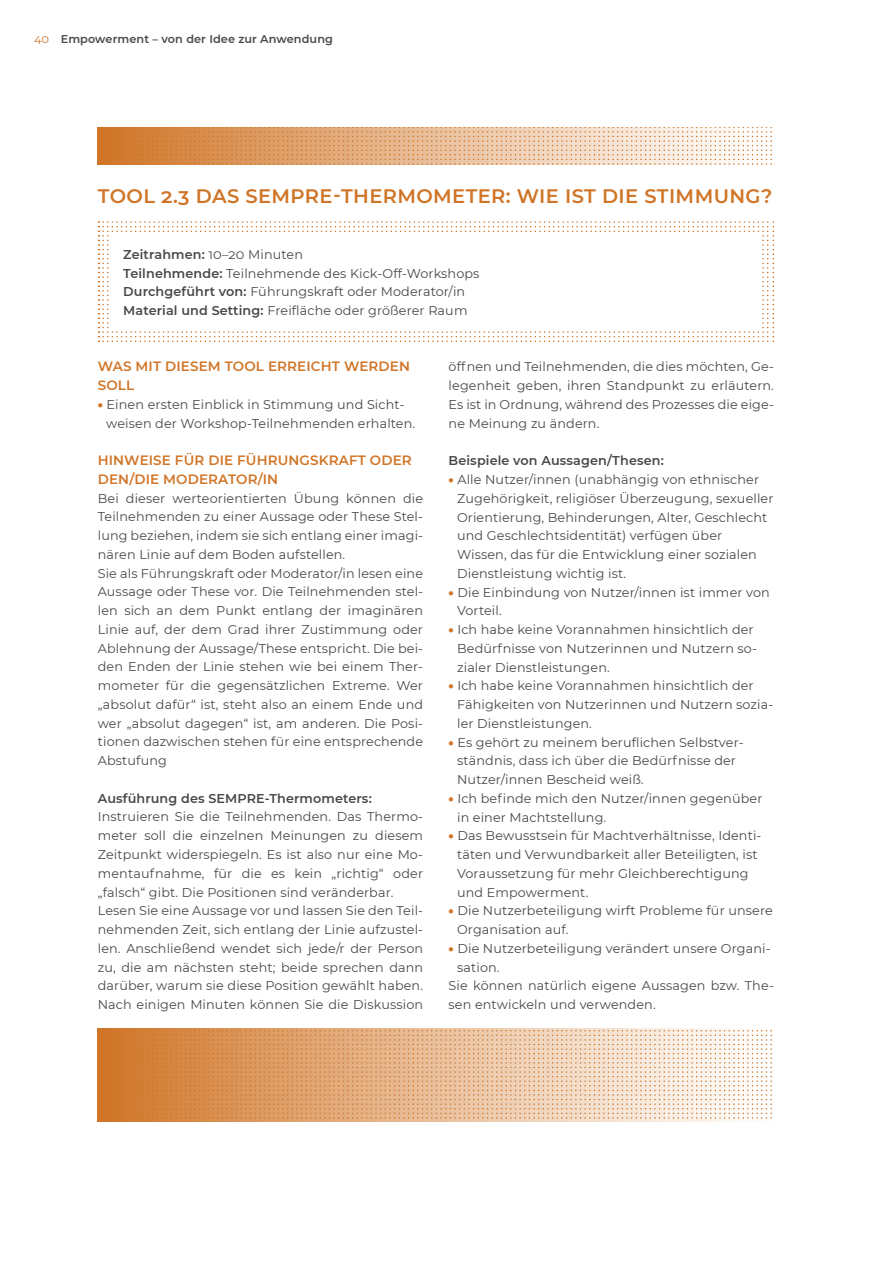
<style>
.page{position:relative;width:893px;height:1263px;background:#fff}
.page>*{position:absolute;margin:0;border:0;box-sizing:border-box;transform-origin:0 0}
.t1{font:600 19.5px "Montserrat";letter-spacing:.02em;color:#d07527}
.t2{font:600 13.5px/18.8px "Montserrat";letter-spacing:.01em;color:#d07527}
.t3{font:12.75px/18.8px "Montserrat";letter-spacing:.01em;color:#484848}
.t4{font:600 12.75px "Montserrat";letter-spacing:.01em;color:#484848}
.t5{font:600 11.25px "Montserrat";letter-spacing:.01em;color:#484848}
.s1{font-weight:400;color:#d07527}
.s2{font-weight:600}
.s3{font-weight:900;color:#d07527}
</style>
<div class="page">
<svg style="left:98px;top:1121px;width:674px;height:1px"></svg>
<svg style="left:98px;top:1028px;width:674px;height:93px;background:#e6b890"></svg>
<svg style="left:99px;top:221px;width:675px;height:121px"></svg>
<div style="left:111px;top:234px;width:650px;height:95px;background:#fff"></div>
<svg style="left:98px;top:128px;width:674px;height:37px;background:#e6b790"></svg>
<p class="t5" style="left:34px;top:31px;width:301px"><span class="s1">40</span> Empowerment – von der Idee zur Anwendung</p>
<h1 class="t1" style="left:98px;top:182px;width:676px">TOOL 2.3 DAS SEMPRE-THERMOMETER: WIE IST DIE STIMMUNG?</h1>
<p class="t3" style="left:123px;top:244px;width:358px"><span class="s2">Zeitrahmen:</span> 10–20 Minuten<br><span class="s2">Teilnehmende:</span> Teilnehmende des Kick-Off-Workshops <span class="s2">Durchgeführt von:</span> Führungskraft oder Moderator/in <span class="s2">Material und Setting:</span> Freifläche oder größerer Raum</p>
<p class="t2" style="left:98px;top:357px;width:314px">WAS MIT DIESEM TOOL ERREICHT WERDEN<br>SOLL</p>
<p class="t3" style="left:106px;top:394px;width:310px;text-indent:-9px"><span class="s3">•</span> Einen ersten Einblick in Stimmung und Sicht&shy;weisen der Workshop-Teilnehmenden erhalten.</p>
<p class="t2" style="left:98px;top:450px;width:315px">HINWEISE FÜR DIE FÜHRUNGSKRAFT ODER<br>DEN/DIE MODERATOR/IN</p>
<p class="t3" style="left:98px;top:488px;width:327px">Bei dieser werteorientierten Übung können die Teilnehmenden zu einer Aussage oder These Stel&shy;lung beziehen, indem sie sich entlang einer imagi&shy;nären Linie auf dem Boden aufstellen.<br>Sie als Führungskraft oder Moderator/in lesen eine Aussage oder These vor. Die Teilnehmenden stel&shy;len sich an dem Punkt entlang der imaginären Linie auf, der dem Grad ihrer Zustimmung oder Ablehnung der Aussage/These entspricht. Die bei&shy;den Enden der Linie stehen wie bei einem Ther&shy;mometer für die gegensätzlichen Extreme. Wer „absolut dafür“ ist, steht also an einem Ende und wer „absolut dagegen“ ist, am anderen. Die Posi&shy;tionen dazwischen stehen für eine entsprechende Abstufung</p>
<p class="t4" style="left:98px;top:789px;width:275px">Ausführung des SEMPRE-Thermometers:</p>
<p class="t3" style="left:98px;top:807px;width:327px">Instruieren Sie die Teilnehmenden. Das Thermo&shy;meter soll die einzelnen Meinungen zu diesem Zeitpunkt widerspiegeln. Es ist also nur eine Mo&shy;mentaufnahme, für die es kein „richtig“ oder „falsch“ gibt. Die Positionen sind veränderbar.<br>Lesen Sie eine Aussage vor und lassen Sie den Teil&shy;nehmenden Zeit, sich entlang der Linie aufzustel&shy;len. Anschließend wendet sich jede/r der Person zu, die am nächsten steht; beide sprechen dann darüber, warum sie diese Position gewählt haben.<br>Nach einigen Minuten können Sie die Diskussion</p>
<p class="t3" style="left:449px;top:357px;width:327px;text-align:justify">öffnen und Teilnehmenden, die dies möchten, Ge&shy;legenheit geben, ihren Standpunkt zu erläutern.<br>Es ist in Ordnung, während des Prozesses die eige&shy;ne Meinung zu ändern.</p>
<p class="t4" style="left:449px;top:452px;width:217px">Beispiele von Aussagen/Thesen:</p>
<p class="t3" style="left:457px;top:470px;width:318px;text-indent:-9px"><span class="s3">•</span> Alle Nutzer/innen (unabhängig von ethnischer Zugehörigkeit, religiöser Überzeugung, sexueller Orientierung, Behinderungen, Alter, Geschlecht und Geschlechtsidentität) verfügen über Wissen, das für die Entwicklung einer sozialen Dienstleistung wichtig ist.</p>
<p class="t3" style="left:457px;top:582px;width:314px;text-indent:-9px"><span class="s3">•</span> Die Einbindung von Nutzer/innen ist immer von<br>Vorteil.</p>
<p class="t3" style="left:457px;top:620px;width:301px;text-indent:-9px"><span class="s3">•</span> Ich habe keine Vorannahmen hinsichtlich der<br>Bedürfnisse von Nutzerinnen und Nutzern so&shy;zialer Dienstleistungen.</p>
<p class="t3" style="left:457px;top:676px;width:318px;text-indent:-9px"><span class="s3">•</span> Ich habe keine Vorannahmen hinsichtlich der<br>Fähigkeiten von Nutzerinnen und Nutzern sozia&shy;ler Dienstleistungen.</p>
<p class="t3" style="left:457px;top:732px;width:288px;text-indent:-9px"><span class="s3">•</span> Es gehört zu meinem beruflichen Selbstver&shy;ständnis, dass ich über die Bedürfnisse der<br>Nutzer/innen Bescheid weiß.</p>
<p class="t3" style="left:457px;top:788px;width:307px;text-indent:-9px"><span class="s3">•</span> Ich befinde mich den Nutzer/innen gegenüber in einer Machtstellung.</p>
<p class="t3" style="left:457px;top:826px;width:306px;text-indent:-9px"><span class="s3">•</span> Das Bewusstsein für Machtverhältnisse, Identi&shy;täten und Verwundbarkeit aller Beteiligten, ist Voraussetzung für mehr Gleichberechtigung und Empowerment.</p>
<p class="t3" style="left:457px;top:901px;width:317px;text-indent:-9px"><span class="s3">•</span> Die Nutzerbeteiligung wirft Probleme für unsere<br>Organisation auf.</p>
<p class="t3" style="left:449px;top:938px;width:323px"><span class="s3">•</span> Die Nutzerbeteiligung verändert unsere Organi-</p>
<p class="t3" style="left:457px;top:957px;width:44px">sation.</p>
<p class="t3" style="left:449px;top:976px;width:327px">Sie können natürlich eigene Aussagen bzw. The-</p>
<p class="t3" style="left:449px;top:995px;width:209px">sen entwickeln und verwenden.</p>
</div>
